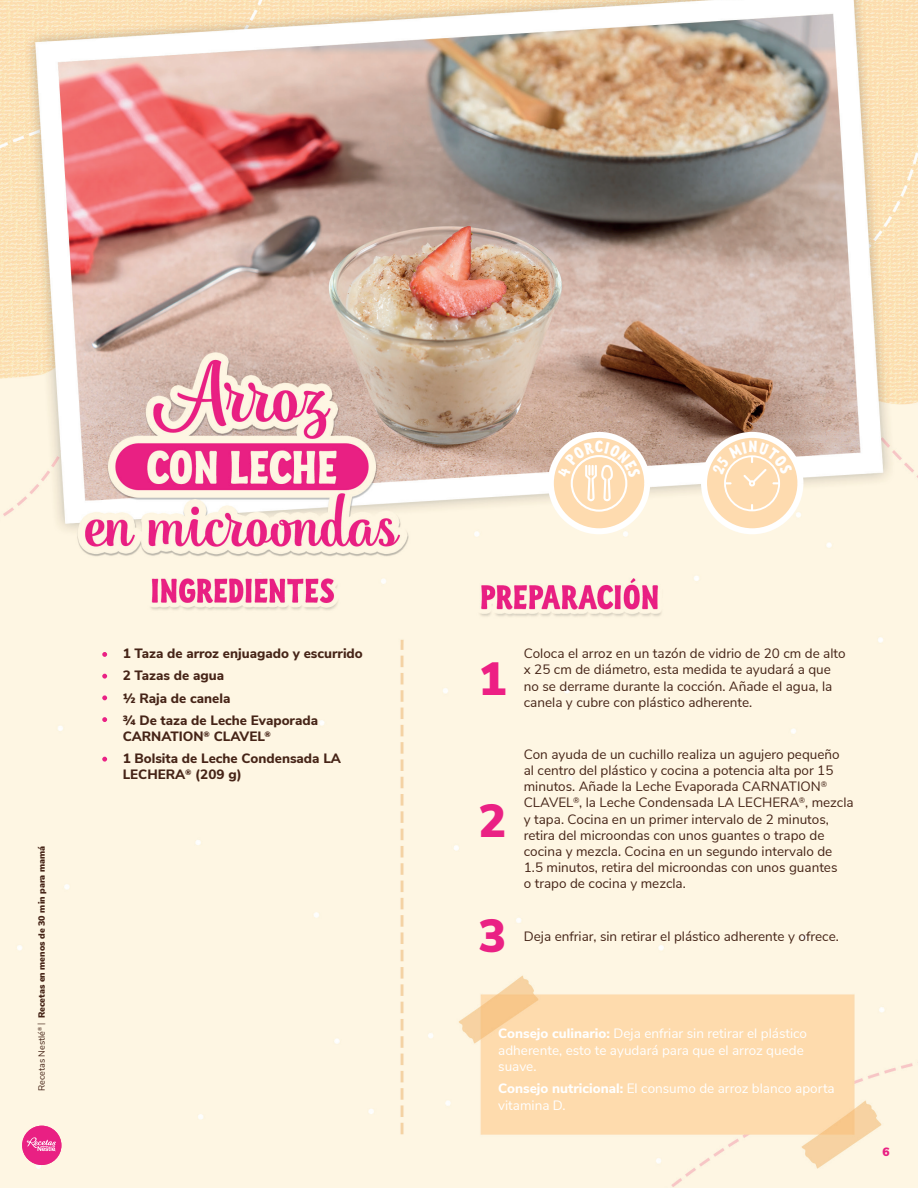
<style>
.page{position:relative;width:918px;height:1188px;background:#fff}
.page>*{position:absolute;margin:0;border:0;box-sizing:border-box;transform-origin:0 0}
.t1{font:900 46.5px "Nunito Sans";color:#ea2184}
.t2{font:900 46.5px "Nunito Sans";color:#ed1f84}
.t3{font:13.5px/16.2px "Nunito Sans";color:#452417}
.t4{font:13.5px/16.2px "Nunito Sans";color:#fff}
.t5{font:800 13.5px/22.2px "Nunito Sans";color:#462417}
.t6{font:900 12px "Nunito Sans";color:#e92083}
.t7{font:900 9px "Nunito Sans";color:#462417}
.s1{font-weight:400}
.s2{font-family:"Photo Wall Poster Serif";font-weight:400}
.s3{font-weight:800}
</style>
<div class="page">
<img style="left:0;top:645px;width:918px;height:543px">
<img style="left:22px;top:1126px;width:39px;height:39px;border-radius:20px">
<svg style="left:27px;top:1137px;width:29px;height:14px"></svg>
<img style="left:0;top:0;width:918px;height:645px">
<svg style="left:701px;top:432px;width:102px;height:102px"></svg>
<svg style="left:548px;top:432px;width:102px;height:102px"></svg>
<svg style="left:102px;top:652px;width:5px;height:5px"></svg>
<svg style="left:102px;top:674px;width:5px;height:5px"></svg>
<svg style="left:102px;top:695px;width:5px;height:5px"></svg>
<svg style="left:102px;top:717px;width:5px;height:5px"></svg>
<svg style="left:102px;top:757px;width:5px;height:5px"></svg>
<svg style="left:557px;top:441px;width:84px;height:61px"></svg>
<svg style="left:712px;top:441px;width:81px;height:70px"></svg>
<p class="t7" style="left:35px;top:1091px;width:246px;rotate:-90deg"><span class="s1">Recetas Nestlé</span><sup>®</sup> <span class="s2">|</span> Recetas en menos de 30 min para mamá</p>
<p class="t5" style="left:123px;top:642px;width:242px">1 Taza de arroz enjuagado y escurrido<br>2 Tazas de agua<br>1/2 Raja de canela<br>3/4 De taza de Leche Evaporada</p>
<p class="t5" style="left:123px;top:724px;width:220px">CARNATION<sup>®</sup> CLAVEL<sup>®<br></sup>1 Bolsita de Leche Condensada LA</p>
<p class="t5" style="left:123px;top:763px;width:121px">LECHERA<sup>®</sup> (209 g)</p>
<h1 class="t2" style="left:479px;top:644px;width:29px">1</h1>
<h1 class="t1" style="left:479px;top:787px;width:29px">2</h1>
<p class="t3" style="left:524px;top:645px;width:323px">Coloca el arroz en un tazón de vidrio de 20 cm de alto x 25 cm de diámetro, esta medida te ayudará a que no se derrame durante la cocción. Añade el agua, la canela y cubre con plástico adherente.</p>
<p class="t3" style="left:524px;top:745px;width:331px">Con ayuda de un cuchillo realiza un agujero pequeño<br>al centro del plástico y cocina a potencia alta por 15 minutos. Añade la Leche Evaporada CARNATION<sup>® </sup>CLAVEL<sup>®</sup>, la Leche Condensada LA LECHERA<sup>®</sup>, mezcla y tapa. Cocina en un primer intervalo de 2 minutos, retira del microondas con unos guantes o trapo de cocina y mezcla. Cocina en un segundo intervalo de 1.5 minutos, retira del microondas con unos guantes<br>o trapo de cocina y mezcla.</p>
<h1 class="t1" style="left:479px;top:902px;width:29px">3</h1>
<p class="t3" style="left:524px;top:927px;width:317px">Deja enfriar, sin retirar el plástico adherente y ofrece.</p>
<p class="t4" style="left:498px;top:1025px;width:310px"><span class="s3">Consejo culinario:</span> Deja enfriar sin retirar el plástico adherente, esto te ayudará para que el arroz quede suave.</p>
<p class="t4" style="left:498px;top:1080px;width:338px"><span class="s3">Consejo nutricional:</span> El consumo de arroz blanco aporta vitamina D.</p>
<p class="t6" style="left:883px;top:1143px;width:9px">6</p>
</div>
